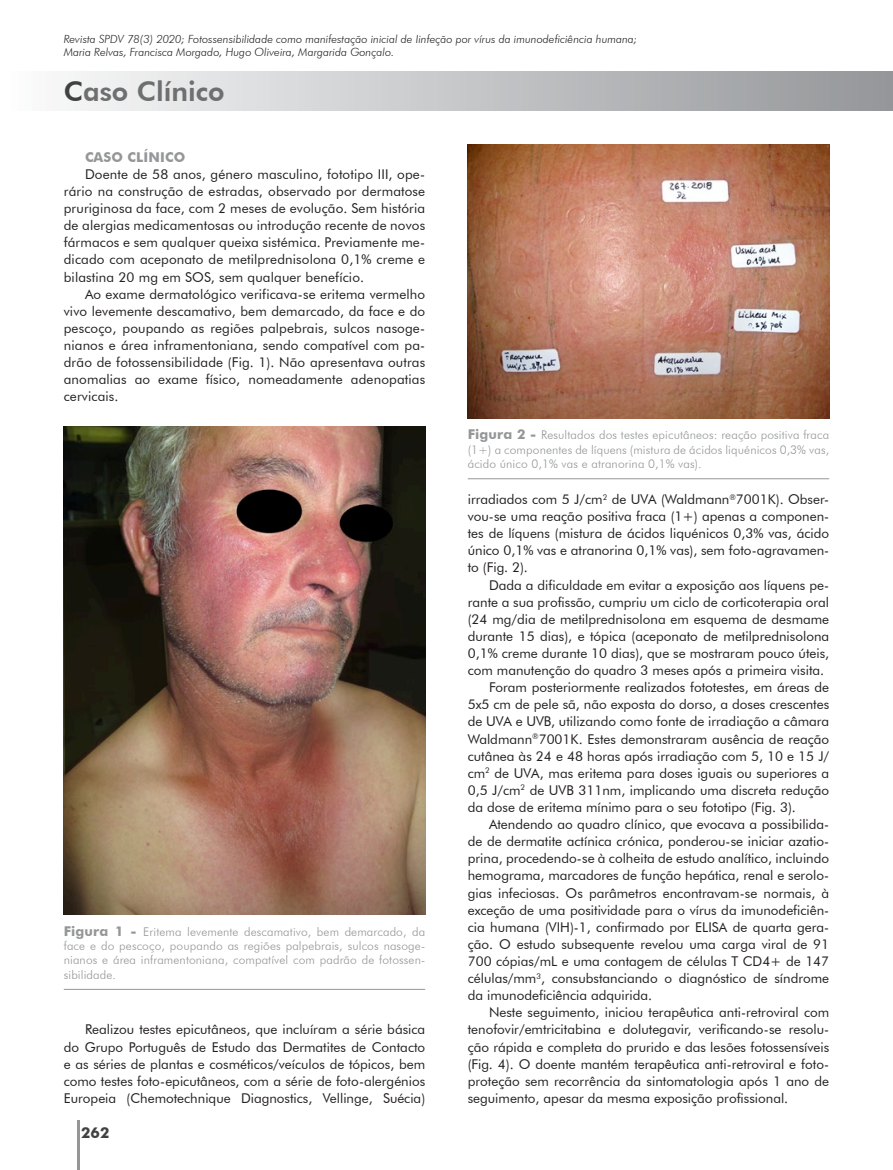
<style>
.page{position:relative;width:893px;height:1170px;background:#fff}
.page>*{position:absolute;margin:0;border:0;box-sizing:border-box;transform-origin:0 0}
.t1{font:800 27px "Futura BT";color:#6d6f71}
.t2{font:700 15px "Futura BT";color:#414142}
.t3{font:13.5px/17.1px "Futura BT";color:#231f20;text-align:justify}
.t4{font:700 13.5px "Futura BT";letter-spacing:.01em;color:#949698}
.t5{font:300 12px/14.4px "Futura BT";letter-spacing:.01em;color:#949698;text-align:justify}
.t6{font:italic 300 11.25px/13.5px "Futura BT";color:#231f20}
.s1{color:#414142}
.s2{font-weight:700;font-size:13.5px}
</style>
<div class="page">
<hr style="left:77px;top:1120px;width:3px;height:49px;background:#949698">
<div style="left:0;top:72px;width:893px;height:38px;background:linear-gradient(to right,#fdfdfd,#939598)"></div>
<hr style="left:64px;top:989px;width:361px;height:1px;background:#949698">
<img style="left:64px;top:427px;width:361px;height:487px">
<hr style="left:468px;top:478px;width:361px;height:1px;background:#949698">
<img style="left:468px;top:145px;width:361px;height:273px">
<p class="t6" style="left:64px;top:32px;width:575px">Revista SPDV 78(3) 2020; Fotossensibilidade como manifestação inicial de Iinfeção por vírus da imunodeficiência humana;<br>Maria Relvas, Francisca Morgado, Hugo Oliveira, Margarida Gonçalo.</p>
<h1 class="t1" style="left:64px;top:75px;width:162px"><span class="s1">C</span>aso Clínico</h1>
<p class="t4" style="left:85px;top:149px;width:102px">CASO CLÍNICO</p>
<p class="t3" style="left:64px;top:165px;width:363px;text-indent:21px">Doente de 58 anos, género masculino, fototipo III, ope&shy;rário na construção de estradas, observado por dermatose pruriginosa da face, com 2 meses de evolução. Sem história de alergias medicamentosas ou introdução recente de novos fármacos e sem qualquer queixa sistémica. Previamente me&shy;dicado com aceponato de metilprednisolona 0,1% creme e bilastina 20 mg em SOS, sem qualquer benefício.</p>
<p class="t3" style="left:64px;top:285px;width:363px;text-indent:21px">Ao exame dermatológico verificava-se eritema vermelho vivo levemente descamativo, bem demarcado, da face e do pescoço, poupando as regiões palpebrais, sulcos nasoge&shy;nianos e área inframentoniana, sendo compatível com pa&shy;drão de fotossensibilidade (Fig. 1). Não apresentava outras anomalias ao exame físico, nomeadamente adenopatias cervicais.</p>
<p class="t5" style="left:64px;top:923px;width:363px"><span class="s2">Figura 1 -</span> Eritema levemente descamativo, bem demarcado, da face e do pescoço, poupando as regiões palpebrais, sulcos nasoge&shy;nianos e área inframentoniana, compatível com padrão de fotossen&shy;sibilidade.</p>
<p class="t3" style="left:64px;top:1020px;width:363px;text-indent:21px">Realizou testes epicutâneos, que incluíram a série básica do Grupo Português de Estudo das Dermatites de Contacto e as séries de plantas e cosméticos/veículos de tópicos, bem como testes foto-epicutâneos, com a série de foto-alergénios Europeia (Chemotechnique Diagnostics, Vellinge, Suécia)</p>
<p class="t2" style="left:81px;top:1123px;width:30px">262</p>
<p class="t5" style="left:468px;top:427px;width:363px"><span class="s2">Figura 2 -</span> Resultados dos testes epicutâneos: reação positiva fraca (1+) a componentes de líquens (mistura de ácidos liquénicos 0,3% vas, ácido único 0,1% vas e atranorina 0,1% vas).</p>
<p class="t3" style="left:468px;top:490px;width:363px">irradiados com 5 J/cm<sup>2</sup> de UVA (Waldmann<sup>®</sup>7001K). Obser&shy;vou-se uma reação positiva fraca (1+) apenas a componen&shy;tes de líquens (mistura de ácidos liquénicos 0,3% vas, ácido único 0,1% vas e atranorina 0,1% vas), sem foto-agravamen&shy;to (Fig. 2).</p>
<p class="t3" style="left:489px;top:576px;width:342px">Dada a dificuldade em evitar a exposição aos líquens pe-</p>
<p class="t3" style="left:468px;top:593px;width:363px">rante a sua profissão, cumpriu um ciclo de corticoterapia oral</p>
<p class="t3" style="left:468px;top:610px;width:363px">(24 mg/dia de metilprednisolona em esquema de desmame</p>
<p class="t3" style="left:468px;top:627px;width:363px">durante 15 dias), e tópica (aceponato de metilprednisolona</p>
<p class="t3" style="left:468px;top:644px;width:363px">0,1% creme durante 10 dias), que se mostraram pouco úteis,</p>
<p class="t3" style="left:468px;top:661px;width:358px">com manutenção do quadro 3 meses após a primeira visita.</p>
<p class="t3" style="left:489px;top:678px;width:342px">Foram posteriormente realizados fototestes, em áreas de</p>
<p class="t3" style="left:468px;top:695px;width:363px">5x5 cm de pele sã, não exposta do dorso, a doses crescentes</p>
<p class="t3" style="left:468px;top:713px;width:363px">de UVA e UVB, utilizando como fonte de irradiação a câmara</p>
<p class="t3" style="left:468px;top:730px;width:363px">Waldmann<sup>®</sup>7001K. Estes demonstraram ausência de reação</p>
<p class="t3" style="left:468px;top:747px;width:363px">cutânea às 24 e 48 horas após irradiação com 5, 10 e 15 J/</p>
<p class="t3" style="left:468px;top:764px;width:363px">cm<sup>2</sup> de UVA, mas eritema para doses iguais ou superiores a</p>
<p class="t3" style="left:468px;top:781px;width:363px">0,5 J/cm<sup>2</sup> de UVB 311nm, implicando uma discreta redução</p>
<p class="t3" style="left:468px;top:798px;width:330px">da dose de eritema mínimo para o seu fototipo (Fig. 3).</p>
<p class="t3" style="left:489px;top:815px;width:342px">Atendendo ao quadro clínico, que evocava a possibilida-</p>
<p class="t3" style="left:468px;top:832px;width:363px">de de dermatite actínica crónica, ponderou-se iniciar azatio-</p>
<p class="t3" style="left:468px;top:849px;width:363px">prina, procedendo-se à colheita de estudo analítico, incluindo</p>
<p class="t3" style="left:468px;top:866px;width:363px">hemograma, marcadores de função hepática, renal e serolo-</p>
<p class="t3" style="left:468px;top:884px;width:363px">gias infeciosas. Os parâmetros encontravam-se normais, à</p>
<p class="t3" style="left:468px;top:901px;width:363px">exceção de uma positividade para o vírus da imunodeficiên-</p>
<p class="t3" style="left:468px;top:918px;width:363px">cia humana (VIH)-1, confirmado por ELISA de quarta gera-</p>
<p class="t3" style="left:468px;top:935px;width:363px">ção. O estudo subsequente revelou uma carga viral de 91</p>
<p class="t3" style="left:468px;top:952px;width:363px">700 cópias/mL e uma contagem de células T CD4+ de 147</p>
<p class="t3" style="left:468px;top:969px;width:363px">células/mm<sup>3</sup>, consubstanciando o diagnóstico de síndrome</p>
<p class="t3" style="left:468px;top:986px;width:186px">da imunodeficiência adquirida.</p>
<p class="t3" style="left:489px;top:1003px;width:342px">Neste seguimento, iniciou terapêutica anti-retroviral com</p>
<p class="t3" style="left:468px;top:1020px;width:363px">tenofovir/emtricitabina e dolutegavir, verificando-se resolu-</p>
<p class="t3" style="left:468px;top:1037px;width:363px">ção rápida e completa do prurido e das lesões fotossensíveis</p>
<p class="t3" style="left:468px;top:1055px;width:363px">(Fig. 4). O doente mantém terapêutica anti-retroviral e foto-</p>
<p class="t3" style="left:468px;top:1072px;width:363px">proteção sem recorrência da sintomatologia após 1 ano de</p>
<p class="t3" style="left:468px;top:1089px;width:322px">seguimento, apesar da mesma exposição profissional.</p>
</div>
